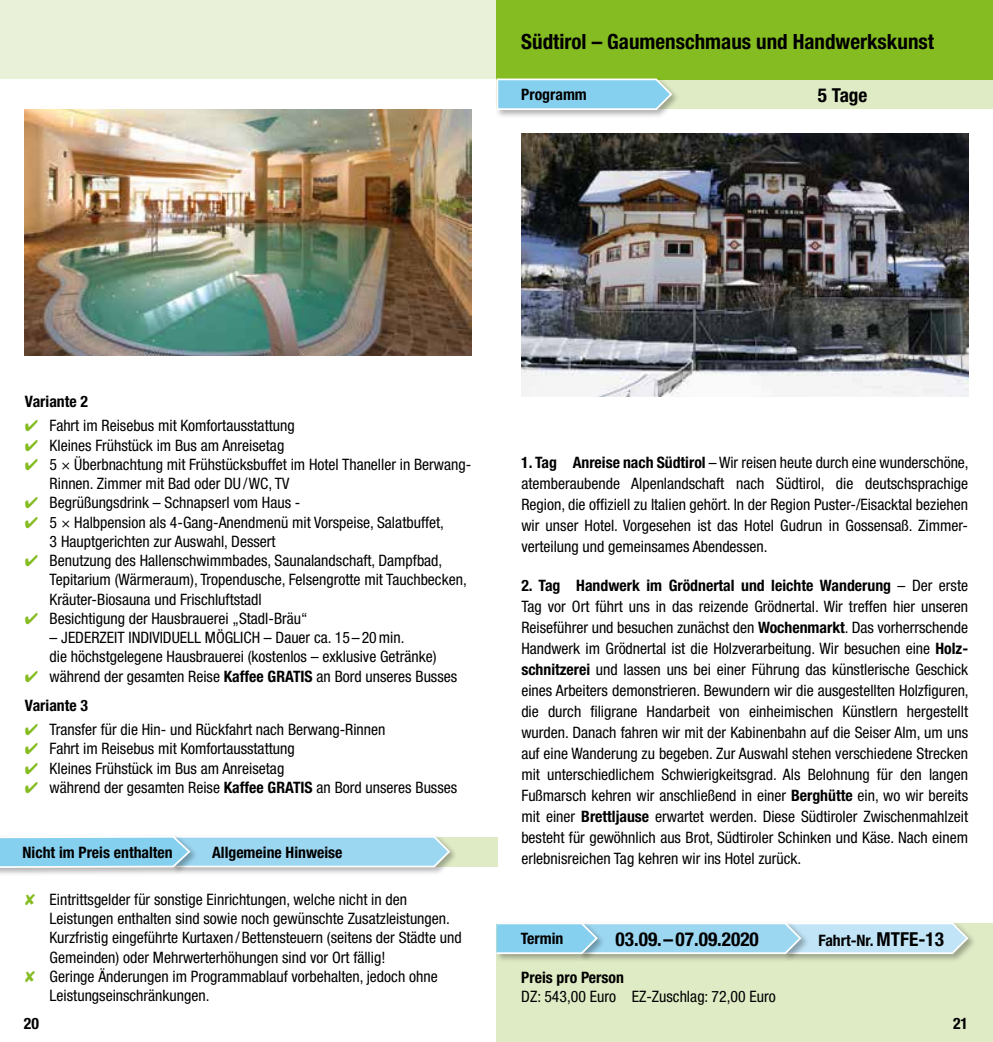
<style>
.page{position:relative;width:993px;height:1042px;background:#fff}
.page>*{position:absolute;margin:0;border:0;box-sizing:border-box;transform-origin:0 0}
.t1{font:700 condensed 21px "Helvetica Neue";color:#000}
.t2{font:700 condensed 19.25px "Helvetica Neue";color:#000}
.t3{font:condensed 15.75px/21px "Helvetica Neue";color:#000}
.t4{font:700 condensed 15.75px "Helvetica Neue";color:#000}
.s1{color:#85bc21}
.s2{font-weight:700}
.s3{font-size:19.25px}
</style>
<div class="page">
<div style="left:496px;top:935px;width:496px;height:107px;background:#dfebc5"></div>
<div style="left:496px;top:923px;width:496px;height:30px;background:#dfebc5"></div>
<div style="left:783px;top:920px;width:193px;height:43px;background:#000;opacity:.3"></div>
<div style="left:578px;top:920px;width:231px;height:43px;background:#000;opacity:.3"></div>
<div style="left:494px;top:920px;width:112px;height:43px;background:#000;opacity:.3"></div>
<svg style="left:494px;top:921px;width:475px;height:34px;background:#b2ddef"></svg>
<div style="left:0;top:0;width:496px;height:78px;background:#eaf1d9"></div>
<div style="left:496px;top:79px;width:496px;height:30px;background:#dfebc5"></div>
<div style="left:496px;top:0;width:496px;height:79px;background:#85bc21"></div>
<div style="left:494px;top:77px;width:186px;height:42px;background:#000;opacity:.3"></div>
<svg style="left:495px;top:78px;width:178px;height:33px;background:#99d4e8"></svg>
<div style="left:0;top:837px;width:497px;height:29px;background:#dfebc5"></div>
<div style="left:171px;top:834px;width:287px;height:42px;background:#000;opacity:.3"></div>
<div style="left:0;top:834px;width:199px;height:43px;background:#000;opacity:.3"></div>
<svg style="left:0;top:835px;width:451px;height:34px;background:#a4d8ee"></svg>
<img style="left:25px;top:109px;width:446px;height:246px">
<img style="left:521px;top:134px;width:446px;height:263px">
<h1 class="t1" style="left:521px;top:28px;width:414px">Südtirol – Gaumenschmaus und Handwerkskunst</h1>
<p class="t4" style="left:521px;top:85px;width:67px">Programm</p>
<p class="t2" style="left:817px;top:83px;width:51px">5 Tage</p>
<p class="t4" style="left:25px;top:392px;width:65px">Variante 2</p>
<p class="t3" style="left:25px;top:415px;width:271px"><span class="s1">✔</span> Fahrt im Reisebus mit Komfortausstattung</p>
<p class="t3" style="left:25px;top:434px;width:261px"><span class="s1">✔</span> Kleines Frühstück im Bus am Anreisetag</p>
<p class="t3" style="left:50px;top:454px;width:423px;line-height:19.2px;text-indent:-25px"><span class="s1">✔</span> 5 × Überbnachtung mit Frühstücksbuffet im Hotel Thaneller in Berwang-<br>Rinnen. Zimmer mit Bad oder DU/WC, TV</p>
<p class="t3" style="left:25px;top:492px;width:277px"><span class="s1">✔</span> Begrüßungsdrink – Schnapserl vom Haus -</p>
<p class="t3" style="left:50px;top:512px;width:396px;line-height:19.2px;text-indent:-25px"><span class="s1">✔</span> 5 × Halbpension als 4-Gang-Anendmenü mit Vorspeise, Salatbuffet,<br>3 Hauptgerichten zur Auswahl, Dessert</p>
<p class="t3" style="left:50px;top:551px;width:418px;line-height:19.2px;text-indent:-25px"><span class="s1">✔</span> Benutzung des Hallenschwimmbades, Saunalandschaft, Dampfbad,<br>Tepitarium (Wärmeraum), Tropendusche, Felsengrotte mit Tauchbecken,<br>Kräuter-Biosauna und Frischluftstadl</p>
<p class="t3" style="left:25px;top:608px;width:284px"><span class="s1">✔</span> Besichtigung der Hausbrauerei „Stadl-Bräu“</p>
<p class="t3" style="left:50px;top:628px;width:388px;line-height:19.2px">– JEDERZEIT INDIVIDUELL MÖGLICH – Dauer ca. 15 –20min.<br>die höchstgelegene Hausbrauerei (kostenlos – exklusive Getränke)</p>
<p class="t3" style="left:25px;top:661px;width:434px;line-height:29.2px"><span class="s1">✔</span> während der gesamten Reise <span class="s2">Kaffee GRATIS</span> an Bord unseres Busses<br><span class="s2">Variante 3</span></p>
<p class="t3" style="left:25px;top:719px;width:362px"><span class="s1">✔</span> Transfer für die Hin- und Rückfahrt nach Berwang-Rinnen</p>
<p class="t3" style="left:25px;top:738px;width:271px"><span class="s1">✔</span> Fahrt im Reisebus mit Komfortausstattung</p>
<p class="t3" style="left:25px;top:757px;width:261px"><span class="s1">✔</span> Kleines Frühstück im Bus am Anreisetag</p>
<p class="t3" style="left:25px;top:776px;width:434px"><span class="s1">✔</span> während der gesamten Reise <span class="s2">Kaffee GRATIS</span> an Bord unseres Busses</p>
<p class="t4" style="left:23px;top:842px;width:152px">Nicht im Preis enthalten</p>
<p class="t4" style="left:212px;top:842px;width:132px">Allgemeine Hinweise</p>
<p class="t3" style="left:25px;top:888px;width:383px"><span class="s1">✘</span> Eintrittsgelder für sonstige Einrichtungen, welche nicht in den</p>
<p class="t3" style="left:50px;top:908px;width:401px">Leistungen enthalten sind sowie noch gewünschte Zusatzleistungen.</p>
<p class="t3" style="left:50px;top:927px;width:413px">Kurzfristig eingeführte Kurtaxen /Bettensteuern (seitens der Städte und</p>
<p class="t3" style="left:50px;top:946px;width:337px">Gemeinden) oder Mehrwerterhöhungen sind vor Ort fällig!</p>
<p class="t3" style="left:25px;top:965px;width:414px"><span class="s1">✘</span> Geringe Änderungen im Programmablauf vorbehalten, jedoch ohne</p>
<p class="t3" style="left:50px;top:985px;width:161px">Leistungseinschränkungen.</p>
<p class="t3" style="left:521px;top:452px;width:449px"><span class="s2">1. Tag Anreise nach Südtirol</span> – Wir reisen heute durch eine wunderschöne, atemberaubende Alpenlandschaft nach Südtirol, die deutschsprachige Region, die offiziell zu Italien gehört. In der Region Puster-/Eisacktal beziehen wir unser Hotel. Vorgesehen ist das Hotel Gudrun in Gossensaß. Zimmer&shy;verteilung und gemeinsames Abendessen.</p>
<p class="t3" style="left:521px;top:574px;width:449px;text-align:justify"><span class="s2">2. Tag Handwerk im Grödnertal und leichte Wanderung</span> – Der erste Tag vor Ort führt uns in das reizende Grödnertal. Wir treffen hier unseren Reiseführer und besuchen zunächst den <span class="s2">Wochenmarkt</span>. Das vorherrschende Handwerk im Grödnertal ist die Holzverarbeitung. Wir besuchen eine <span class="s2">Holz&shy;schnitzerei</span> und lassen uns bei einer Führung das künstlerische Geschick eines Arbeiters demonstrieren. Bewundern wir die ausgestellten Holzfiguren, die durch filigrane Handarbeit von einheimischen Künstlern hergestellt wurden. Danach fahren wir mit der Kabinenbahn auf die Seiser Alm, um uns auf eine Wanderung zu begeben. Zur Auswahl stehen verschiedene Strecken mit unterschiedlichem Schwierigkeitsgrad. Als Belohnung für den langen Fußmarsch kehren wir anschließend in einer <span class="s2">Berghütte</span> ein, wo wir bereits mit einer <span class="s2">Brettljause</span> erwartet werden. Diese Südtiroler Zwischenmahlzeit besteht für gewöhnlich aus Brot, Südtiroler Schinken und Käse. Nach einem erlebnisreichen Tag kehren wir ins Hotel zurück.</p>
<p class="t4" style="left:520px;top:929px;width:44px">Termin</p>
<p class="t2" style="left:615px;top:927px;width:145px">03.09.–07.09.2020</p>
<p class="t4" style="left:818px;top:930px;width:127px">Fahrt-Nr. <span class="s3">MTFE-13</span></p>
<p class="t4" style="left:521px;top:968px;width:104px">Preis pro Person</p>
<p class="t3" style="left:521px;top:986px;width:256px">DZ: 543,00 Euro EZ-Zuschlag: 72,00 Euro</p>
<p class="t4" style="left:24px;top:1014px;width:17px">20</p>
<p class="t4" style="left:952px;top:1014px;width:17px">21</p>
</div>
